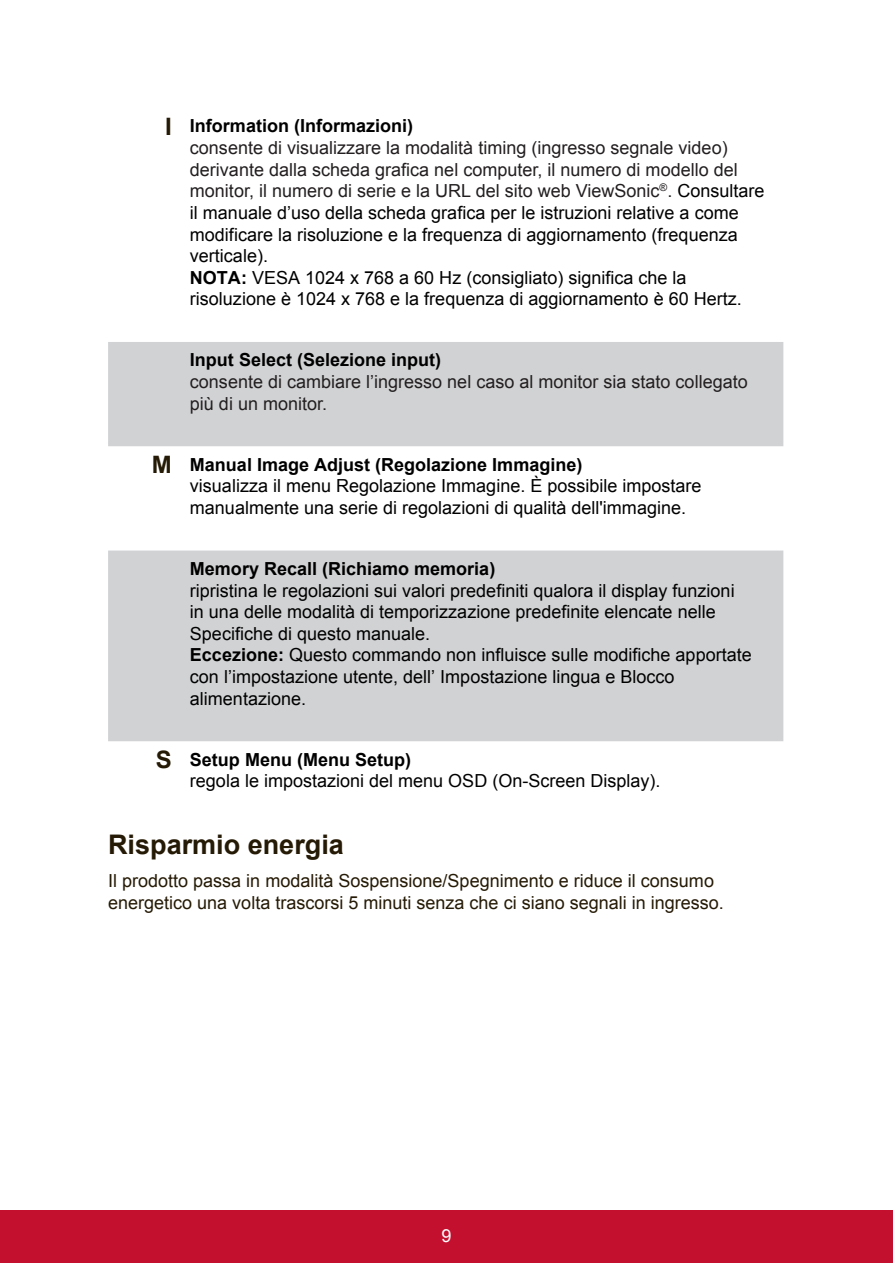
<style>
.page{position:relative;width:893px;height:1263px;background:#fff}
.page>*{position:absolute;margin:0;border:0;box-sizing:border-box;transform-origin:0 0}
.t1{font:700 27px "Arial";color:#251a05}
.t2{font:18px/21.6px "Arial";color:#000}
.t3{font:18px/21.6px "Arial";color:#251a05}
.t4{font:18px/21.6px "Arial";color:#231f20}
.t5{font:700 18px "Arial";color:#000}
.t6{font:18px "Arial";color:#fff}
.s1{font-weight:700;font-size:24px;color:#251a05}
.s2{font-weight:700}
.s3{color:#231f20}
</style>
<div class="page">
<div style="left:0;top:1210px;width:892px;height:53px;background:#c3102f"></div>
<svg style="left:108px;top:342px;width:675px;height:399px;fill:#d1d2d4"></svg>
<p class="t2" style="left:190px;top:116px;width:575px;text-indent:-25px"><span class="s1">I</span> <span class="s2">Information (Informazioni)<br></span><span class="s3">consente di visualizzare la modalità timing (ingresso segnale video) derivante dalla scheda grafica nel computer, il numero di modello del monitor, il numero di serie e la URL del sito web ViewSonic</span><sup>®</sup><span class="s3">.</span> Consultare il manuale d’uso della scheda grafica per le istruzioni relative a come modificare la risoluzione e la frequenza di aggiornamento (frequenza verticale).<br><span class="s2">NOTA:</span> VESA 1024 x 768 a 60 Hz (consigliato) significa che la risoluzione è 1024 x 768 e la frequenza di aggiornamento è 60 Hertz.</p>
<p class="t5" style="left:190px;top:348px;width:253px">Input Select (Selezione input)</p>
<p class="t4" style="left:190px;top:371px;width:559px">consente di cambiare l’ingresso nel caso al monitor sia stato collegato più di un monitor.</p>
<p class="t2" style="left:190px;top:454px;width:513px;text-indent:-38px"><span class="s1">M</span> <span class="s2">Manual Image Adjust (Regolazione Immagine)<br></span>visualizza il menu Regolazione Immagine. È possibile impostare manualmente una serie di regolazioni di qualità dell'immagine.</p>
<p class="t5" style="left:190px;top:556px;width:307px">Memory Recall (Richiamo memoria)</p>
<p class="t2" style="left:190px;top:579px;width:563px">ripristina le regolazioni sui valori predefiniti qualora il display funzioni in una delle modalità di temporizzazione predefinite elencate nelle Specifiche di questo manuale.<br><span class="s2">Eccezione:</span> Questo commando non influisce sulle modifiche apportate con l’impostazione utente, dell’ Impostazione lingua e Blocco alimentazione.</p>
<p class="t2" style="left:190px;top:748px;width:472px;text-indent:-34px"><span class="s1">S</span> <span class="s2">Setup Menu (Menu Setup)<br></span>regola le impostazioni del menu OSD (On-Screen Display).</p>
<h1 class="t1" style="left:108px;top:826px;width:237px">Risparmio energia</h1>
<p class="t3" style="left:108px;top:870px;width:617px">Il prodotto passa in modalità Sospensione/Spegnimento e riduce il consumo energetico una volta trascorsi 5 minuti senza che ci siano segnali in ingresso.</p>
<p class="t6" style="left:441px;top:1223px;width:12px">9</p>
</div>
